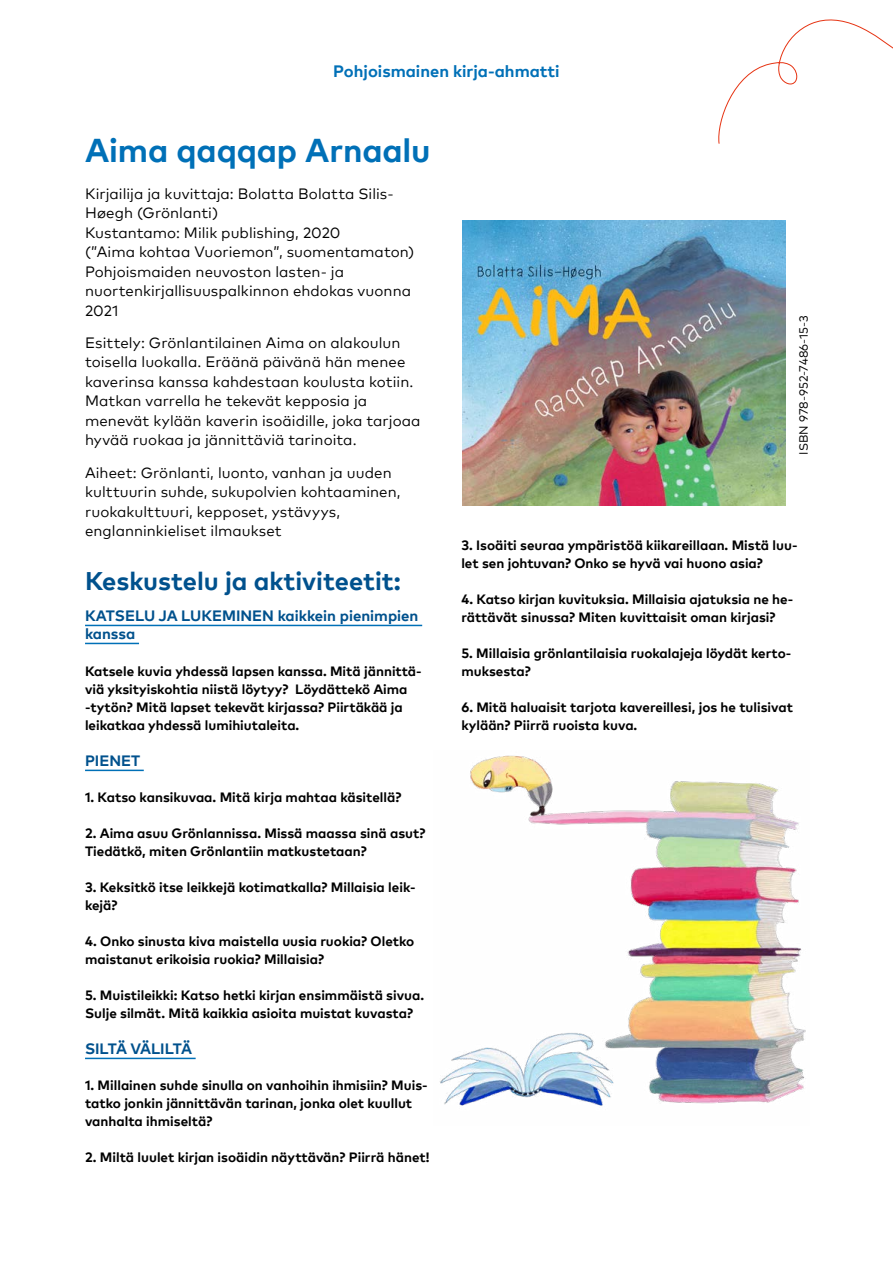
<style>
.page{position:relative;width:893px;height:1263px;background:#fff}
.page>*{position:absolute;margin:0;border:0;box-sizing:border-box;transform-origin:0 0}
.t1{font:700 33px "Mark Pro";letter-spacing:-.005em;color:#0070b7}
.t2{font:700 25.5px "Mark Pro";color:#00518d}
.Header_txt{font:700 16.5px "Mark Pro";color:#0070b7}
.P_10{font:15px/19.5px "Mark Pro";letter-spacing:.005em;color:#000}
.P_10_space{font:15px/19.5px "Mark Pro";letter-spacing:.005em;color:#000}
.Alleviivattu_väliots{font:700 15px/18px "Mark Pro";color:#00518d}
.Alleviivattu_väliots-2{font:700 15px "Mark Pro";letter-spacing:-.03em;color:#00518d}
.P_9_12_bold_space{font:700 13.5px/18px "Mark Pro";color:#000}
.ISBN{font:12px "Mark Pro";color:#000}
</style>
<div class="page">
<hr style="left:85px;top:625px;width:337px;height:1px;background:#0070b7">
<hr style="left:85px;top:643px;width:54px;height:1px;background:#0070b7">
<hr style="left:85px;top:770px;width:59px;height:1px;background:#0070b7">
<hr style="left:85px;top:1058px;width:111px;height:1px;background:#0070b7">
<svg style="left:718px;top:19px;width:175px;height:125px"></svg>
<img style="left:462px;top:221px;width:324px;height:285px">
<img style="left:439px;top:755px;width:367px;height:351px">
<p class="Header_txt" style="left:333px;top:58px;width:228px">Pohjoismainen kirja-ahmatti</p>
<h1 class="t1" style="left:85px;top:125px;width:347px">Aima qaqqap Arnaalu</h1>
<p class="P_10_space" style="left:85px;top:182px;width:310px">Kirjailija ja kuvittaja: Bolatta Bolatta Silis-<br>Høegh (Grönlanti)</p>
<p class="P_10_space" style="left:85px;top:221px;width:257px">Kustantamo: Milik publishing, 2020</p>
<p class="P_10_space" style="left:85px;top:241px;width:331px">(”Aima kohtaa Vuoriemon”, suomentamaton)</p>
<p class="P_10" style="left:85px;top:260px;width:328px">Pohjoismaiden neuvoston lasten- ja nuortenkirjallisuuspalkinnon ehdokas vuonna<br>2021</p>
<p class="P_10" style="left:85px;top:332px;width:337px">Esittely: Grönlantilainen Aima on alakoulun toisella luokalla. Eräänä päivänä hän menee kaverinsa kanssa kahdestaan koulusta kotiin.<br>Matkan varrella he tekevät kepposia ja menevät kylään kaverin isoäidille, joka tarjoaa hyvää ruokaa ja jännittäviä tarinoita.</p>
<p class="P_10" style="left:85px;top:461px;width:317px">Aiheet: Grönlanti, luonto, vanhan ja uuden kulttuurin suhde, sukupolvien kohtaaminen, ruokakulttuuri, kepposet, ystävyys, englanninkieliset ilmaukset</p>
<h2 class="t2" style="left:85px;top:562px;width:317px">Keskustelu ja aktiviteetit:</h2>
<h2 class="Alleviivattu_väliots" style="left:85px;top:605px;width:335px">KATSELU JA LUKEMINEN kaikkein pienimpien kanssa</h2>
<p class="P_9_12_bold_space" style="left:85px;top:661px;width:338px">Katsele kuvia yhdessä lapsen kanssa. Mitä jännittä&shy;viä yksityiskohtia niistä löytyy? Löydättekö Aima -tytön? Mitä lapset tekevät kirjassa? Piirtäkää ja leikatkaa yhdessä lumihiutaleita.</p>
<p class="Alleviivattu_väliots" style="left:85px;top:750px;width:57px">PIENET</p>
<p class="P_9_12_bold_space" style="left:85px;top:787px;width:318px">1. Katso kansikuvaa. Mitä kirja mahtaa käsitellä?</p>
<p class="P_9_12_bold_space" style="left:85px;top:823px;width:342px">2. Aima asuu Grönlannissa. Missä maassa sinä asut?<br>Tiedätkö, miten Grönlantiin matkustetaan?</p>
<p class="P_9_12_bold_space" style="left:85px;top:877px;width:332px">3. Keksitkö itse leikkejä kotimatkalla? Millaisia leik&shy;kejä?</p>
<p class="P_9_12_bold_space" style="left:85px;top:931px;width:331px">4. Onko sinusta kiva maistella uusia ruokia? Oletko maistanut erikoisia ruokia? Millaisia?</p>
<p class="P_9_12_bold_space" style="left:85px;top:985px;width:341px">5. Muistileikki: Katso hetki kirjan ensimmäistä sivua.<br>Sulje silmät. Mitä kaikkia asioita muistat kuvasta?</p>
<p class="Alleviivattu_väliots-2" style="left:85px;top:1037px;width:109px">SILTÄ VÄLILTÄ</p>
<p class="P_9_12_bold_space" style="left:85px;top:1075px;width:344px">1. Millainen suhde sinulla on vanhoihin ihmisiin? Muis&shy;tatko jonkin jännittävän tarinan, jonka olet kuullut vanhalta ihmiseltä?</p>
<p class="P_9_12_bold_space" style="left:85px;top:1147px;width:346px">2. Miltä luulet kirjan isoäidin näyttävän? Piirrä hänet!</p>
<p class="ISBN" style="left:795px;top:454px;width:140px;rotate:-90deg">ISBN 978-952-7486-15-3</p>
<p class="P_9_12_bold_space" style="left:461px;top:535px;width:338px">3. Isoäiti seuraa ympäristöä kiikareillaan. Mistä luu&shy;let sen johtuvan? Onko se hyvä vai huono asia?</p>
<p class="P_9_12_bold_space" style="left:461px;top:589px;width:333px">4. Katso kirjan kuvituksia. Millaisia ajatuksia ne he&shy;rättävät sinussa? Miten kuvittaisit oman kirjasi?</p>
<p class="P_9_12_bold_space" style="left:461px;top:643px;width:331px">5. Millaisia grönlantilaisia ruokalajeja löydät kerto&shy;muksesta?</p>
<p class="P_9_12_bold_space" style="left:461px;top:697px;width:333px">6. Mitä haluaisit tarjota kavereillesi, jos he tulisivat kylään? Piirrä ruoista kuva.</p>
</div>
